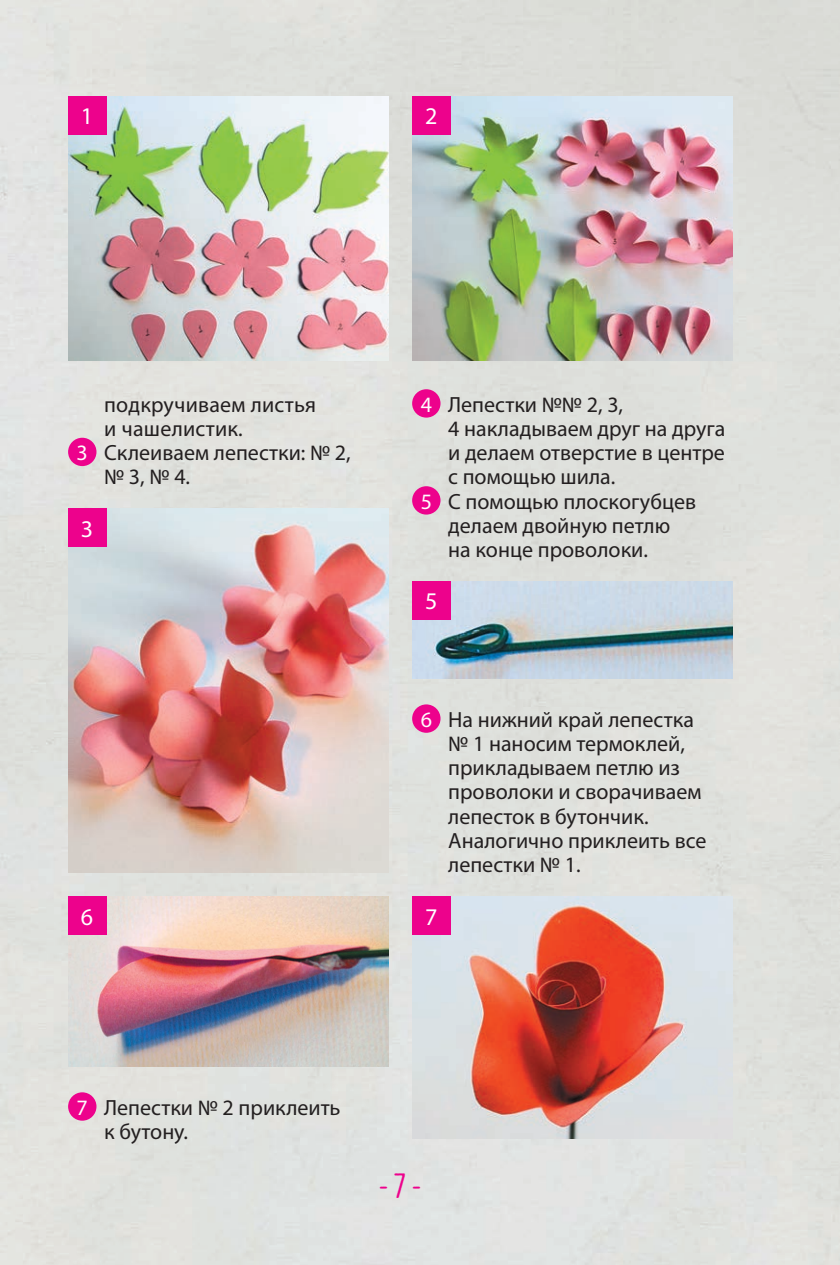
<style>
.page{position:relative;width:840px;height:1265px;background:#fff}
.page>*{position:absolute;margin:0;border:0;box-sizing:border-box;transform-origin:0 0}
.t1{font:36px "Intro Head R Base";color:#ed028c}
.t2{font:24px "Myriad Pro";color:#fff}
.t3{font:22px/24.2px "Myriad Pro";color:#231f20}
.s1{color:#fefcfd}
</style>
<div class="page">
<div style="left:0;top:0;width:839px;height:1264px;background:#dfe1dd"></div>
<div style="left:68px;top:437px;width:28px;height:29px;background:#ed028c;border-radius:50%"></div>
<img style="left:68px;top:96px;width:320px;height:264px">
<div style="left:68px;top:96px;width:38px;height:38px;background:#ed028c"></div>
<img style="left:68px;top:508px;width:320px;height:364px">
<div style="left:68px;top:508px;width:38px;height:38px;background:#ed028c"></div>
<img style="left:68px;top:896px;width:320px;height:170px">
<div style="left:68px;top:896px;width:38px;height:38px;background:#ed028c"></div>
<img style="left:412px;top:581px;width:319px;height:97px">
<div style="left:412px;top:581px;width:38px;height:38px;background:#ed028c"></div>
<img style="left:412px;top:96px;width:319px;height:264px">
<div style="left:412px;top:96px;width:38px;height:38px;background:#ed028c"></div>
<div style="left:412px;top:389px;width:28px;height:28px;background:#ed028c;border-radius:50%"></div>
<div style="left:412px;top:486px;width:28px;height:28px;background:#ed028c;border-radius:50%"></div>
<div style="left:412px;top:704px;width:28px;height:28px;background:#ed028c;border-radius:50%"></div>
<img style="left:412px;top:896px;width:319px;height:242px">
<div style="left:412px;top:896px;width:38px;height:38px;background:#ed028c"></div>
<div style="left:68px;top:1092px;width:28px;height:28px;background:#ed028c;border-radius:50%"></div>
<p class="t2" style="left:81px;top:102px;width:14px">1</p>
<p class="t2" style="left:425px;top:102px;width:14px">2</p>
<p class="t3" style="left:104px;top:392px;width:213px">подкручиваем листья</p>
<p class="t3" style="left:104px;top:416px;width:140px">и чашелистик.</p>
<p class="t3" style="left:77px;top:440px;width:275px"><span class="s1">3</span> Склеиваем лепестки: № 2,</p>
<p class="t3" style="left:104px;top:464px;width:87px">№ 3, № 4.</p>
<p class="t2" style="left:81px;top:513px;width:14px">3</p>
<p class="t2" style="left:81px;top:901px;width:14px">6</p>
<p class="t3" style="left:420px;top:392px;width:204px"><span class="s1">4</span> Лепестки №№ 2, 3,</p>
<p class="t3" style="left:448px;top:416px;width:278px">4 накладываем друг на друга</p>
<p class="t3" style="left:448px;top:440px;width:278px">и делаем отверстие в центре</p>
<p class="t3" style="left:448px;top:464px;width:169px">с помощью шила.</p>
<p class="t3" style="left:420px;top:488px;width:277px"><span class="s1">5</span> С помощью плоскогубцев</p>
<p class="t3" style="left:448px;top:513px;width:223px">делаем двойную петлю</p>
<p class="t3" style="left:448px;top:537px;width:201px">на конце проволоки.</p>
<p class="t2" style="left:425px;top:586px;width:14px">5</p>
<p class="t3" style="left:448px;top:707px;width:260px;text-indent:-27px"><span class="s1">6</span> На нижний край лепестка № 1 наносим термоклей, прикладываем петлю из проволоки и сворачиваем лепесток в бутончик.<br>Аналогично приклеить все лепестки № 1.</p>
<p class="t2" style="left:425px;top:901px;width:14px">7</p>
<p class="t3" style="left:104px;top:1094px;width:238px;text-indent:-27px"><span class="s1">7</span> Лепестки № 2 приклеить к бутону.</p>
<h1 class="t1" style="left:378px;top:1166px;width:45px">- 7 -</h1>
</div>
